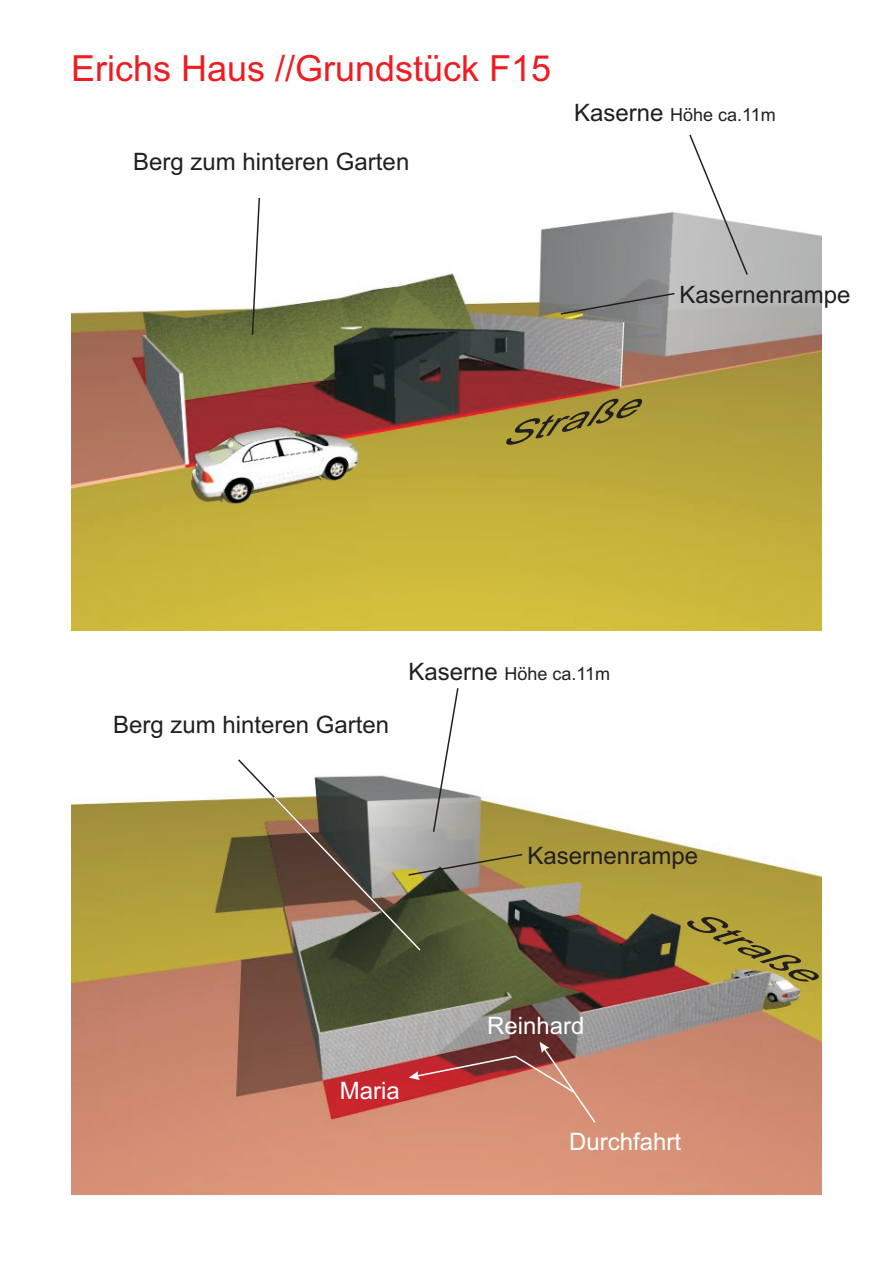
<style>
.page{position:relative;width:893px;height:1263px;background:#fff}
.page>*{position:absolute;margin:0;border:0;box-sizing:border-box;transform-origin:0 0}
.t1{font:36px "Arial";color:#ee1d23}
.t2{font:italic 27.9px "Arial";color:#231f20;scale:1.67 1}
.t3{font:24px "Arial";color:#231f20}
.t4{font:24px "Arial";color:#fff}
.t5{font:18px "Arial";color:#231f20}
.s1{font-size:24px}
</style>
<div class="page">
<img style="left:71px;top:212px;width:751px;height:982px">
<svg style="left:688px;top:134px;width:61px;height:142px"></svg>
<svg style="left:251px;top:197px;width:10px;height:139px"></svg>
<svg style="left:409px;top:1042px;width:186px;height:81px;background:#ba7163"></svg>
<svg style="left:236px;top:686px;width:288px;height:266px"></svg>
<svg style="left:559px;top:292px;width:117px;height:24px;background:#7f807d"></svg>
<svg style="left:546px;top:415px;width:25px;height:21px"></svg>
<h1 class="t1" style="left:71px;top:54px;width:482px">Erichs Haus //Grundstück F15</h1>
<p class="t3" style="left:133px;top:152px;width:278px">Berg zum hinteren Garten</p>
<p class="t5" style="left:574px;top:108px;width:203px"><span class="s1">Kaserne</span> Höhe ca.11m</p>
<p class="t3" style="left:680px;top:285px;width:172px">Kasernenrampe</p>
<p class="t2" style="left:495px;top:428px;width:85px;rotate:-14deg">St aße</p>
<p class="t3" style="left:113px;top:715px;width:278px">Berg zum hinteren Garten</p>
<p class="t5" style="left:408px;top:667px;width:203px"><span class="s1">Kaserne</span> Höhe ca.11m</p>
<p class="t4" style="left:340px;top:1081px;width:61px">Maria</p>
<p class="t3" style="left:527px;top:846px;width:172px">Kasernenrampe</p>
<p class="t4" style="left:487px;top:1016px;width:99px">Reinhard</p>
<p class="t2" style="left:689px;top:904px;width:85px;rotate:26deg">Straße</p>
<p class="t4" style="left:569px;top:1132px;width:114px">Durchfahrt</p>
</div>
